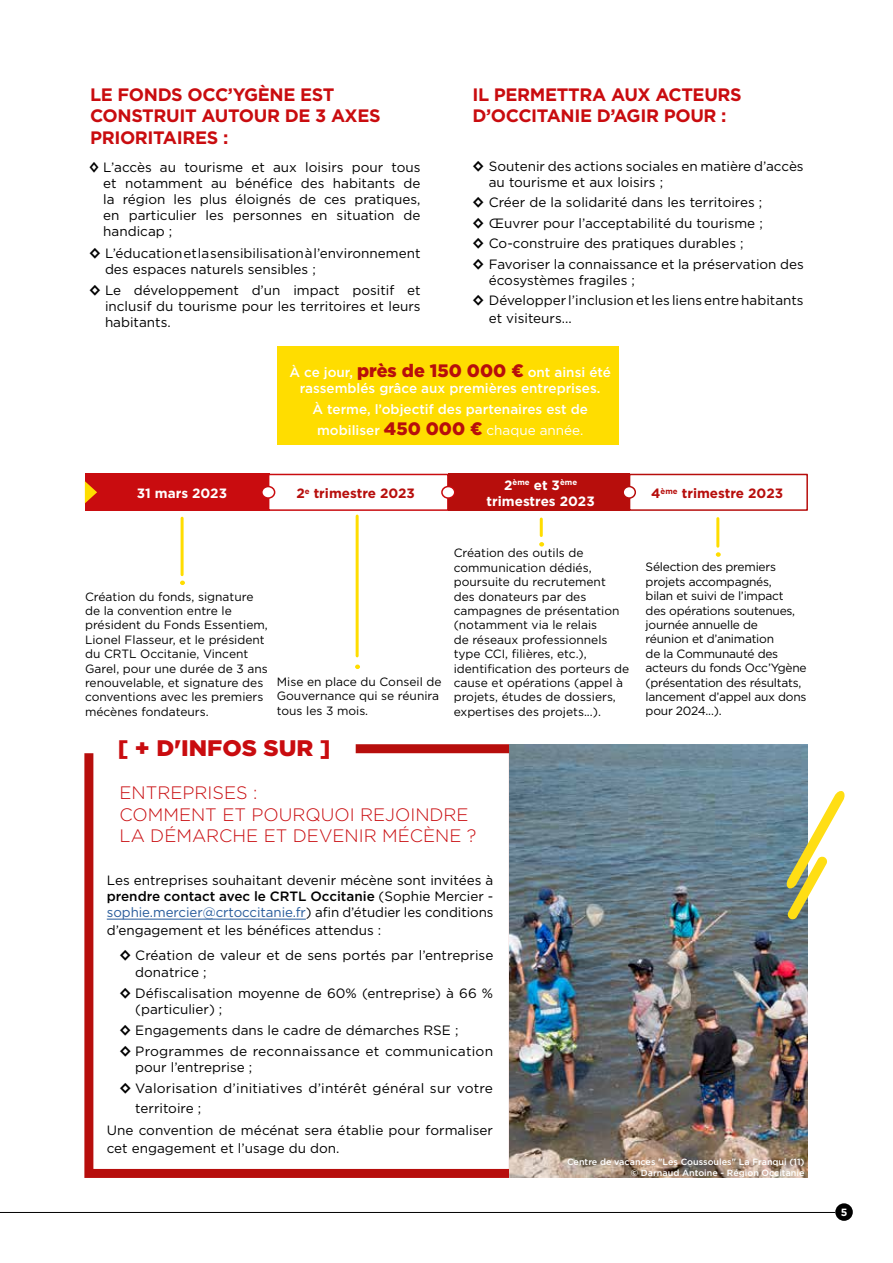
<style>
.page{position:relative;width:893px;height:1263px;background:#fff}
.page>*{position:absolute;margin:0;border:0;box-sizing:border-box;transform-origin:0 0}
.t1{font:900 22.5px "Gotham";color:#c90c0f;scale:1.04 1}
.t2{font:700 18px/21.6px "Gotham";letter-spacing:-.02em;color:#c90c0f}
.t3{font:300 18px/21.6px "Gotham";color:#c90c0f}
.t4{font:13.5px/16.2px "Gotham";color:#000}
.t5{font:500 13.5px/16.2px "Gotham";color:#fff;text-align:center}
.t6{font:700 13.5px "Gotham";color:#b70e0c}
.t7{font:700 13.5px "Gotham";color:#fff}
.t8{font:12px/14.4px "Gotham";color:#000}
.t9{font:12px/14.4px "Gotham";letter-spacing:-.02em;color:#000}
.t10{font:700 10.5px "Gotham";color:#fff}
.t11{font:500 9px/10.8px "Gotham";color:#fff;text-align:right}
.t12{font:700 7.8px "Gotham";color:#fff}
.s1{font-family:"Verdana";font-weight:700}
.s2{font-weight:900;font-size:18px;color:#b70e0c}
.s3{font-weight:400}
.s4{font-size:13.5px}
.s5{font-weight:500}
.s6{color:#275b9b}
</style>
<div class="page">
<svg style="left:84px;top:744px;width:425px;height:434px"></svg>
<img style="left:509px;top:744px;width:299px;height:434px">
<svg style="left:784px;top:789px;width:61px;height:132px"></svg>
<div style="left:277px;top:347px;width:342px;height:98px;background:#fd0"></div>
<hr style="left:356px;top:516px;width:3px;height:140px;background:#fd0">
<svg style="left:355px;top:664px;width:5px;height:5px"></svg>
<hr style="left:716px;top:519px;width:3px;height:27px;background:#fd0">
<svg style="left:716px;top:552px;width:5px;height:5px"></svg>
<hr style="left:540px;top:519px;width:3px;height:16px;background:#fd0">
<svg style="left:539px;top:542px;width:5px;height:5px"></svg>
<div style="left:85px;top:474px;width:185px;height:37px;background:#c90c0f"></div>
<div style="left:268px;top:474px;width:181px;height:37px;background:#fff;border:2px solid #c90c0f"></div>
<div style="left:448px;top:474px;width:182px;height:37px;background:#b70e0c"></div>
<div style="left:629px;top:474px;width:179px;height:37px;background:#fff;border:2px solid #b70e0c"></div>
<div style="left:262px;top:486px;width:13px;height:12px;background:#fff;border-radius:50%"></div>
<div style="left:261px;top:486px;width:14px;height:13px;border:2px solid #c90c0f;border-radius:50%"></div>
<div style="left:442px;top:486px;width:13px;height:12px;background:#fff;border-radius:50%"></div>
<div style="left:441px;top:486px;width:14px;height:13px;border:2px solid #c90c0f;border-radius:50%"></div>
<div style="left:623px;top:486px;width:12px;height:12px;background:#fff;border-radius:50%"></div>
<div style="left:622px;top:486px;width:14px;height:13px;border:2px solid #b70e0c;border-radius:50%"></div>
<svg style="left:85px;top:481px;width:12px;height:22px"></svg>
<hr style="left:181px;top:518px;width:3px;height:57px;background:#fd0">
<svg style="left:180px;top:580px;width:5px;height:5px"></svg>
<div style="left:835px;top:1203px;width:18px;height:18px;background:#000;border-radius:50%"></div>
<hr style="left:0;top:1212px;width:835px;height:1px;background:#000">
<h2 class="t2" style="left:90px;top:83px;width:292px">LE FONDS OCC’YGÈNE EST<br>CONSTRUIT AUTOUR DE 3 AXES<br>PRIORITAIRES :</h2>
<p class="t4" style="left:103px;top:158px;width:319px;text-align:justify;text-indent:-14px"><span class="s1">◊</span> L’accès au tourisme et aux loisirs pour tous et notamment au bénéfice des habitants de la région les plus éloignés de ces pratiques, en particulier les personnes en situation de handicap ;</p>
<p class="t4" style="left:105px;top:244px;width:317px;text-indent:-16px"><span class="s1">◊</span> L’éducation et la sensibilisation à l’environnement des espaces naturels sensibles ;</p>
<p class="t4" style="left:105px;top:282px;width:317px;text-align:justify;text-indent:-16px"><span class="s1">◊</span> Le développement d’un impact positif et inclusif du tourisme pour les territoires et leurs habitants.</p>
<h2 class="t2" style="left:472px;top:83px;width:271px">IL PERMETTRA AUX ACTEURS<br>D’OCCITANIE D’AGIR POUR :</h2>
<p class="t4" style="left:489px;top:157px;width:316px;text-indent:-16px"><span class="s1">◊</span> Soutenir des actions sociales en matière d’accès au tourisme et aux loisirs ;</p>
<p class="t4" style="left:472px;top:192px;width:333px;line-height:20.4px"><span class="s1">◊</span> Créer de la solidarité dans les territoires ;<br><span class="s1">◊</span> Œuvrer pour l’acceptabilité du tourisme ;<br><span class="s1">◊</span> Co-construire des pratiques durables ;<br><span class="s1">◊</span> Favoriser la connaissance et la préservation des</p>
<p class="t4" style="left:472px;top:270px;width:333px;line-height:20.4px;text-indent:16px">écosystèmes fragiles ;<br><span class="s1">◊</span> Développer l’inclusion et les liens entre habitants</p>
<p class="t4" style="left:489px;top:310px;width:84px">et visiteurs...</p>
<p class="t7" style="left:137px;top:484px;width:92px">31 mars 2023</p>
<p class="t5" style="left:289px;top:364px;width:323px">À ce jour, <span class="s2">près de 150 000 €</span> ont ainsi été rassemblés grâce aux premières entreprises.</p>
<p class="t5" style="left:312px;top:398px;width:277px;line-height:21.6px">À terme, l’objectif des partenaires est de mobiliser <span class="s2">450 000 €</span> <span class="s3">chaque année.</span></p>
<p class="t6" style="left:296px;top:484px;width:120px">2<sup>e</sup> trimestre 2023</p>
<p class="t12" style="left:504px;top:477px;width:75px"><span class="s4">2</span>ème <span class="s4">et 3</span>ème</p>
<p class="t7" style="left:487px;top:492px;width:110px">trimestres 2023</p>
<p class="t6" style="left:651px;top:484px;width:133px">4<sup>ème</sup> trimestre 2023</p>
<p class="t8" style="left:85px;top:589px;width:184px">Création du fonds, signature de la convention entre le président du Fonds Essentiem,<br>Lionel Flasseur, et le président du CRTL Occitanie, Vincent<br>Garel, pour une durée de 3 ans renouvelable, et signature des conventions avec les premiers mécènes fondateurs.</p>
<p class="t8" style="left:277px;top:674px;width:166px">Mise en place du Conseil de<br>Gouvernance qui se réunira tous les 3 mois.</p>
<p class="t8" style="left:454px;top:546px;width:177px">Création des outils de communication dédiés, poursuite du recrutement des donateurs par des campagnes de présentation (notamment via le relais<br>de réseaux professionnels type CCI, filières, etc.), identification des porteurs de cause et opérations (appel à projets, études de dossiers, expertises des projets...).</p>
<h1 class="t1" style="left:118px;top:732px;width:206px">[ + D'INFOS SUR ]</h1>
<h2 class="t3" style="left:120px;top:781px;width:358px">ENTREPRISES :<br>COMMENT ET POURQUOI REJOINDRE<br>LA DÉMARCHE ET DEVENIR MÉCÈNE ?</h2>
<p class="t4" style="left:107px;top:872px;width:388px;text-align:justify">Les entreprises souhaitant devenir mécène sont invitées à <span class="s5">prendre contact avec le CRTL Occitanie</span> (Sophie Mercier - <span class="s6">sophie.mercier@crtoccitanie.fr</span>) afin d’étudier les conditions</p>
<p class="t4" style="left:120px;top:918px;width:375px;line-height:25px;text-indent:-13px">d’engagement et les bénéfices attendus :<br><span class="s1">◊</span> Création de valeur et de sens portés par l’entreprise</p>
<p class="t4" style="left:120px;top:961px;width:375px;line-height:20.7px;text-indent:16px">donatrice ;<br><span class="s1">◊</span> Défiscalisation moyenne de 60% (entreprise) à 66 %</p>
<p class="t4" style="left:120px;top:999px;width:375px;line-height:20.7px;text-indent:16px">(particulier) ;<br><span class="s1">◊</span> Engagements dans le cadre de démarches RSE ;<br><span class="s1">◊</span> Programmes de reconnaissance et communication</p>
<p class="t4" style="left:135px;top:1059px;width:118px">pour l’entreprise ;</p>
<p class="t4" style="left:120px;top:1080px;width:375px"><span class="s1">◊</span> Valorisation d’initiatives d’intérêt général sur votre</p>
<p class="t4" style="left:135px;top:1100px;width:67px">territoire ;</p>
<p class="t4" style="left:107px;top:1121px;width:388px;line-height:18px">Une convention de mécénat sera établie pour formaliser cet engagement et l’usage du don.</p>
<p class="t9" style="left:646px;top:560px;width:163px">Sélection des premiers projets accompagnés,<br>bilan et suivi de l’impact des opérations soutenues, journée annuelle de<br>réunion et d’animation<br>de la Communauté des acteurs du fonds Occ’Ygène (présentation des résultats, lancement d’appel aux dons pour 2024...).</p>
<p class="t11" style="left:567px;top:1156px;width:239px">Centre de vacances "Les Coussoules" La Franqui (11) © Darnaud Antoine - Région Occitanie</p>
<p class="t10" style="left:841px;top:1205px;width:8px">5</p>
</div>
